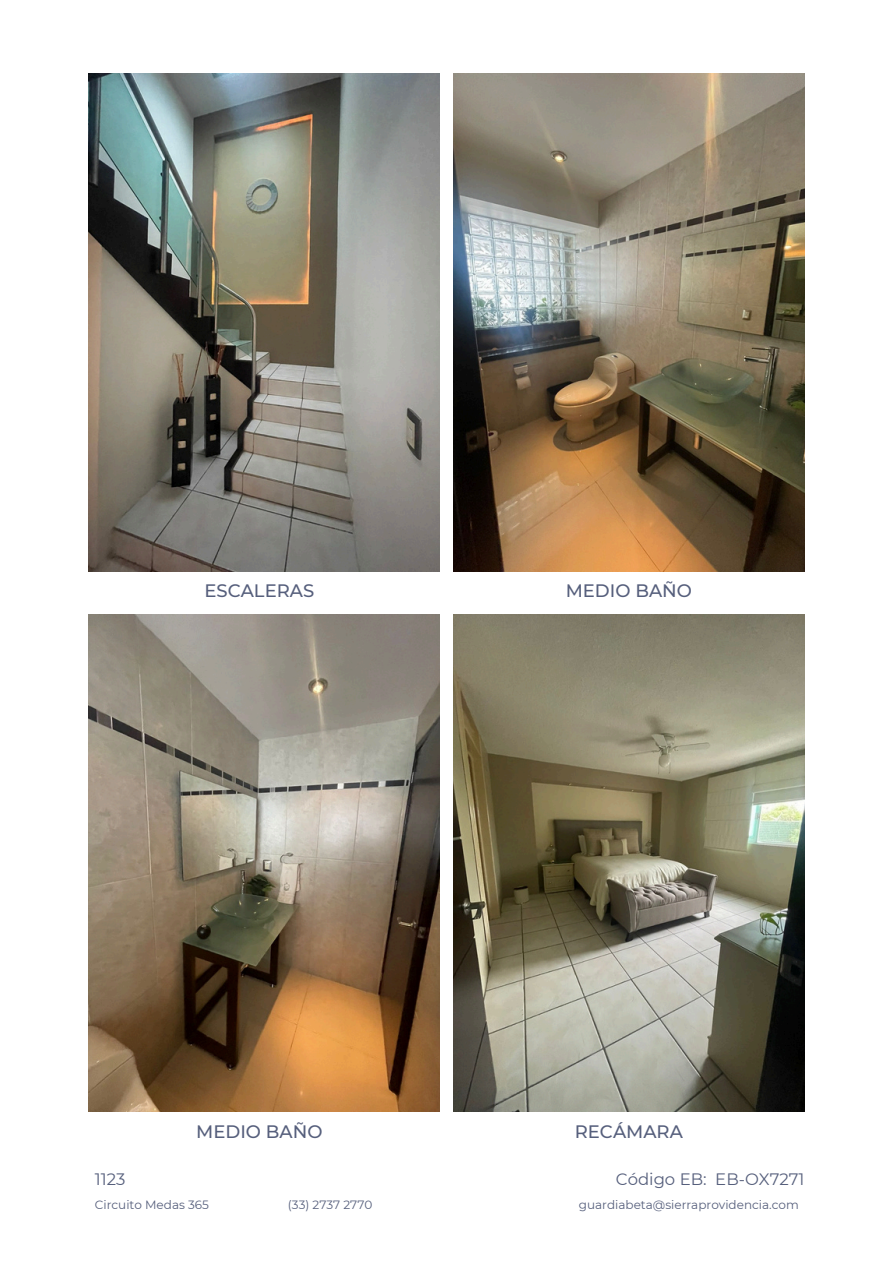
<style>
.page{position:relative;width:894px;height:1264px;background:#fff}
.page>*{position:absolute;margin:0;border:0;box-sizing:border-box;transform-origin:0 0}
.t1{font:500 18px "Montserrat";color:#565f7c}
.t2{font:16.5px "Montserrat";color:#565f7c}
.t3{font:12px "Montserrat";color:#565f7c}
</style>
<div class="page">
<img style="left:453px;top:73px;width:351px;height:498px">
<img style="left:89px;top:73px;width:351px;height:498px">
<img style="left:453px;top:614px;width:351px;height:497px">
<img style="left:89px;top:614px;width:351px;height:497px">
<p class="t1" style="left:204px;top:579px;width:111px">ESCALERAS</p>
<h1 class="t1" style="left:196px;top:1120px;width:128px">MEDIO BAÑO</h1>
<p class="t1" style="left:565px;top:579px;width:128px">MEDIO BAÑO</p>
<h1 class="t1" style="left:574px;top:1120px;width:109px">RECÁMARA</h1>
<p class="t2" style="left:95px;top:1169px;width:32px">1123</p>
<h2 class="t2" style="left:615px;top:1169px;width:190px">Código EB: EB-OX7271</h2>
<p class="t3" style="left:95px;top:1197px;width:116px">Circuito Medas 365</p>
<p class="t3" style="left:288px;top:1197px;width:86px">(33) 2737 2770</p>
<h1 class="t3" style="left:578px;top:1197px;width:221px">guardiabeta@sierraprovidencia.com</h1>
</div>
